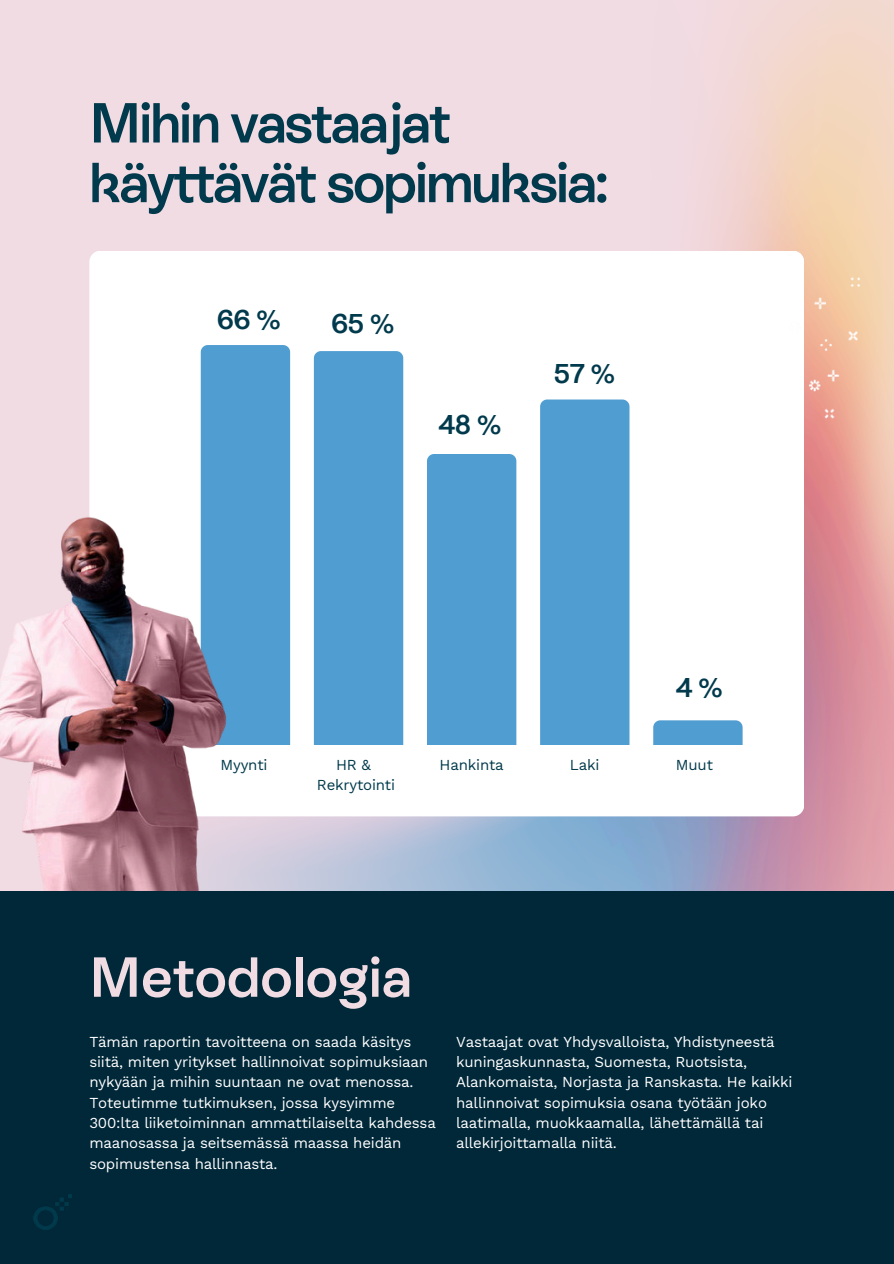
<style>
.page{position:relative;width:894px;height:1264px;background:#fff}
.page>*{position:absolute;margin:0;border:0;box-sizing:border-box;transform-origin:0 0}
.t1{font:600 56.25px/59.7px "ES Rebond Grotesque";letter-spacing:-.035em;color:#013a4c}
.t2{font:600 56.25px "ES Rebond Grotesque";color:#f2dce4}
.t3{font:600 27px "ES Rebond Grotesque";letter-spacing:-.02em;color:#013a4c}
.t4{font:15px/20.2px "Work Sans";letter-spacing:-.01em;color:#fff}
.t5{font:15px/20.2px "Work Sans";letter-spacing:-.01em;color:#013a4c;text-align:center}
</style>
<div class="page">
<div style="left:0;top:890px;width:893px;height:373px;background:#002839"></div>
<img style="left:34px;top:1194px;width:37px;height:35px">
<img style="left:796px;top:251px;width:97px;height:196px">
<div style="left:201px;top:345px;width:89px;height:399px;background:#509dd1"></div>
<div style="left:314px;top:351px;width:89px;height:393px;background:#509dd1"></div>
<div style="left:427px;top:454px;width:89px;height:290px;background:#509dd1"></div>
<div style="left:540px;top:399px;width:89px;height:345px;background:#509dd1"></div>
<div style="left:653px;top:720px;width:89px;height:24px;background:#509dd1"></div>
<img style="left:0;top:486px;width:271px;height:404px">
<h1 class="t1" style="left:89px;top:91px;width:520px">Mihin vastaajat käyttävät sopimuksia:</h1>
<h2 class="t3" style="left:217px;top:301px;width:66px">66 %</h2>
<h2 class="t3" style="left:331px;top:305px;width:65px">65 %</h2>
<h2 class="t3" style="left:438px;top:406px;width:65px">48 %</h2>
<h2 class="t3" style="left:553px;top:355px;width:63px">57 %</h2>
<h2 class="t3" style="left:675px;top:669px;width:49px">4 %</h2>
<p class="t5" style="left:220px;top:754px;width:49px">Myynti</p>
<p class="t5" style="left:317px;top:754px;width:80px">HR &amp;<br>Rekrytointi</p>
<p class="t5" style="left:439px;top:754px;width:66px">Hankinta</p>
<p class="t5" style="left:570px;top:754px;width:31px">Laki</p>
<p class="t5" style="left:675px;top:754px;width:39px">Muut</p>
<h1 class="t2" style="left:89px;top:939px;width:324px">Metodologia</h1>
<p class="t4" style="left:89px;top:1031px;width:348px">Tämän raportin tavoitteena on saada käsitys siitä, miten yritykset hallinnoivat sopimuksiaan nykyään ja mihin suuntaan ne ovat menossa.<br>Toteutimme tutkimuksen, jossa kysyimme 300:lta liiketoiminnan ammattilaiselta kahdessa maanosassa ja seitsemässä maassa heidän sopimustensa hallinnasta.</p>
<p class="t4" style="left:456px;top:1031px;width:337px">Vastaajat ovat Yhdysvalloista, Yhdistyneestä kuningaskunnasta, Suomesta, Ruotsista, Alankomaista, Norjasta ja Ranskasta. He kaikki hallinnoivat sopimuksia osana työtään joko laatimalla, muokkaamalla, lähettämällä tai allekirjoittamalla niitä.</p>
</div>
